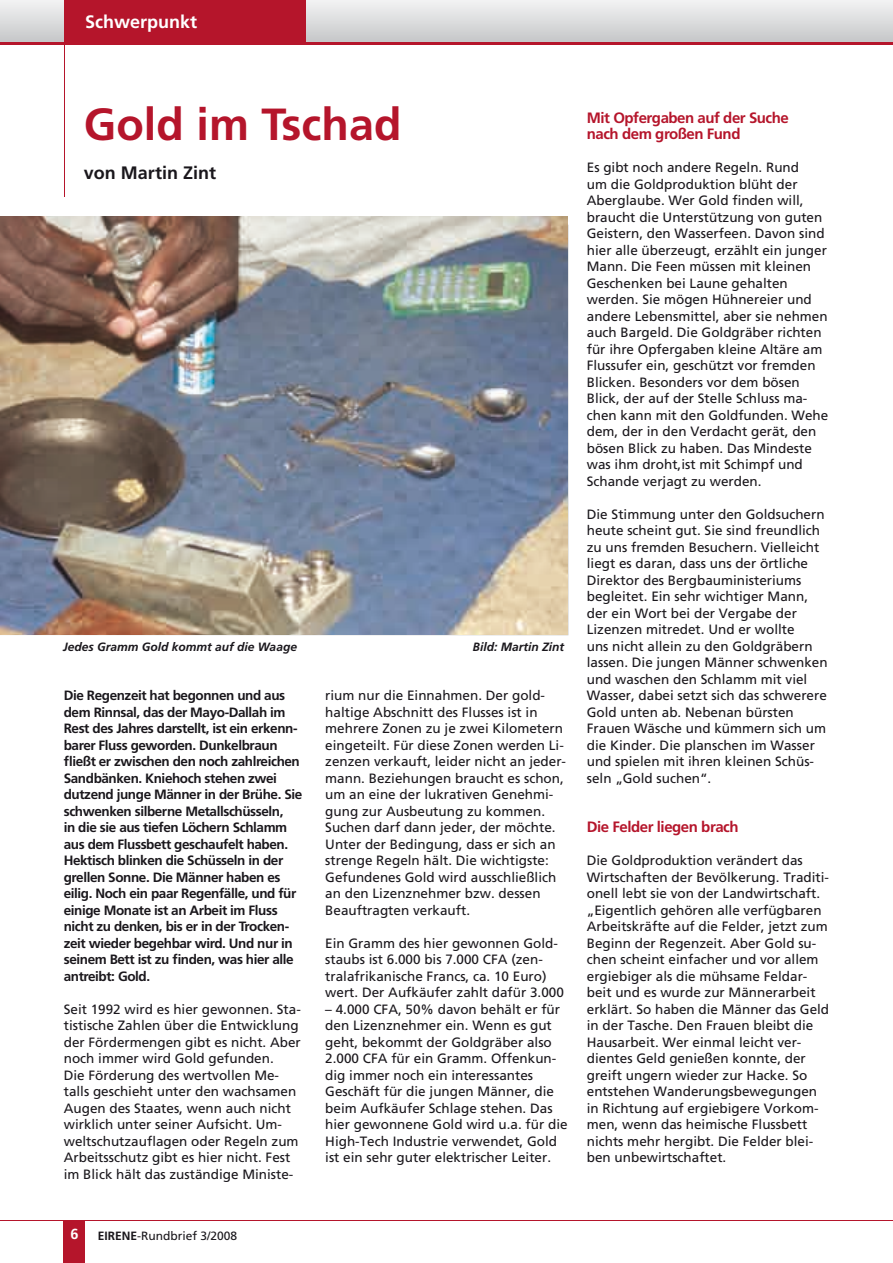
<style>
.page{position:relative;width:893px;height:1263px;background:#fff}
.page>*{position:absolute;margin:0;border:0;box-sizing:border-box;transform-origin:0 0}
.t1{font:700 45px "Frutiger";color:#b5152b}
.t2{font:700 18px "Frutiger";color:#1a171c}
.t3{font:700 18px "Frutiger";color:#fff}
.t4{font:700 15px/16.5px "Frutiger";letter-spacing:-.03em;color:#b5152b}
.t5{font:13.5px/16.5px "Frutiger";color:#1a171c}
.t6{font:700 13.5px/16.5px "Frutiger";letter-spacing:-.03em;color:#1a171c}
.t7{font:italic 700 12px "Frutiger";color:#1a171c}
.t8{font:12px "Frutiger";color:#1a171c}
.s1{font-weight:700}
</style>
<div class="page">
<div style="left:0;top:0;width:893px;height:43px;background:linear-gradient(to bottom,#f2f3f3,#c5c6c8)"></div>
<hr style="left:0;top:1220px;width:893px;height:1px;background:#b5152b">
<div style="left:64px;top:1220px;width:21px;height:43px;background:#b5152b"></div>
<hr style="left:0;top:43px;width:893px;height:2px;background:#b5152b">
<svg style="left:892px;top:0;width:1px;height:43px"></svg>
<div style="left:64px;top:0;width:241px;height:43px;background:#b5152b"></div>
<img style="left:0;top:216px;width:567px;height:418px">
<hr style="left:64px;top:0;width:1px;height:196px;background:#b5152b">
<h2 class="t3" style="left:85px;top:12px;width:114px">Schwerpunkt</h2>
<h1 class="t1" style="left:84px;top:98px;width:319px">Gold im Tschad</h1>
<h2 class="t2" style="left:84px;top:162px;width:134px">von Martin Zint</h2>
<p class="t7" style="left:63px;top:640px;width:235px">Jedes Gramm Gold kommt auf die Waage</p>
<p class="t7" style="left:473px;top:640px;width:93px">Bild: Martin Zint</p>
<p class="t6" style="left:64px;top:687px;width:240px">Die Regenzeit hat begonnen und aus dem Rinnsal, das der Mayo-Dallah im Rest des Jahres darstellt, ist ein erkenn&shy;barer Fluss geworden. Dunkelbraun fließt er zwischen den noch zahlreichen Sandbänken. Kniehoch stehen zwei dutzend junge Männer in der Brühe. Sie schwenken silberne Metallschüsseln,<br>in die sie aus tiefen Löchern Schlamm aus dem Flussbett geschaufelt haben.<br>Hektisch blinken die Schüsseln in der grellen Sonne. Die Männer haben es eilig. Noch ein paar Regenfälle, und für einige Monate ist an Arbeit im Fluss nicht zu denken, bis er in der Trocken&shy;zeit wieder begehbar wird. Und nur in seinem Bett ist zu finden, was hier alle antreibt: Gold.</p>
<p class="t5" style="left:64px;top:1001px;width:239px">Seit 1992 wird es hier gewonnen. Sta&shy;tistische Zahlen über die Entwicklung der Fördermengen gibt es nicht. Aber noch immer wird Gold gefunden.<br>Die Förderung des wertvollen Me&shy;talls geschieht unter den wachsamen Augen des Staates, wenn auch nicht wirklich unter seiner Aufsicht. Um&shy;weltschutzauflagen oder Regeln zum Arbeitsschutz gibt es hier nicht. Fest im Blick hält das zuständige Ministe-</p>
<p class="t8" style="left:98px;top:1229px;width:141px"><span class="s1">EIRENE</span>-Rundbrief 3/2008</p>
<p class="t5" style="left:325px;top:687px;width:242px">rium nur die Einnahmen. Der gold&shy;haltige Abschnitt des Flusses ist in mehrere Zonen zu je zwei Kilometern eingeteilt. Für diese Zonen werden Li&shy;zenzen verkauft, leider nicht an jeder&shy;mann. Beziehungen braucht es schon, um an eine der lukrativen Genehmi&shy;gung zur Ausbeutung zu kommen.<br>Suchen darf dann jeder, der möchte.<br>Unter der Bedingung, dass er sich an strenge Regeln hält. Die wichtigste:<br>Gefundenes Gold wird ausschließlich an den Lizenznehmer bzw. dessen Beauftragten verkauft.</p>
<p class="t5" style="left:325px;top:935px;width:240px">Ein Gramm des hier gewonnen Gold&shy;staubs ist 6.000 bis 7.000 CFA (zen&shy;tralafrikanische Francs, ca. 10 Euro) wert. Der Aufkäufer zahlt dafür 3.000</p>
<p class="t5" style="left:325px;top:1001px;width:244px">– 4.000 CFA, 50% davon behält er für den Lizenznehmer ein. Wenn es gut geht, bekommt der Goldgräber also 2.000 CFA für ein Gramm. Offenkun&shy;dig immer noch ein interessantes Geschäft für die jungen Männer, die beim Aufkäufer Schlage stehen. Das hier gewonnene Gold wird u.a. für die High-Tech Industrie verwendet, Gold ist ein sehr guter elektrischer Leiter.</p>
<p class="t4" style="left:587px;top:109px;width:204px">Mit Opfergaben auf der Suche nach dem großen Fund</p>
<p class="t5" style="left:587px;top:159px;width:243px">Es gibt noch andere Regeln. Rund<br>um die Goldproduktion blüht der Aberglaube. Wer Gold finden will, braucht die Unterstützung von guten Geistern, den Wasserfeen. Davon sind hier alle überzeugt, erzählt ein junger Mann. Die Feen müssen mit kleinen Geschenken bei Laune gehalten werden. Sie mögen Hühnereier und andere Lebensmittel, aber sie nehmen auch Bargeld. Die Goldgräber richten für ihre Opfergaben kleine Altäre am Flussufer ein, geschützt vor fremden Blicken. Besonders vor dem bösen Blick, der auf der Stelle Schluss ma&shy;chen kann mit den Goldfunden. Wehe dem, der in den Verdacht gerät, den bösen Blick zu haben. Das Mindeste was ihm droht,ist mit Schimpf und Schande verjagt zu werden.</p>
<p class="t5" style="left:587px;top:506px;width:242px">Die Stimmung unter den Goldsuchern heute scheint gut. Sie sind freundlich zu uns fremden Besuchern. Vielleicht liegt es daran, dass uns der örtliche Direktor des Bergbauministeriums begleitet. Ein sehr wichtiger Mann, der ein Wort bei der Vergabe der Lizenzen mitredet. Und er wollte<br>uns nicht allein zu den Goldgräbern lassen. Die jungen Männer schwenken und waschen den Schlamm mit viel Wasser, dabei setzt sich das schwerere Gold unten ab. Nebenan bürsten Frauen Wäsche und kümmern sich um die Kinder. Die planschen im Wasser und spielen mit ihren kleinen Schüs&shy;seln „Gold suchen“.</p>
<p class="t4" style="left:587px;top:819px;width:153px">Die Felder liegen brach</p>
<p class="t5" style="left:587px;top:852px;width:244px">Die Goldproduktion verändert das Wirtschaften der Bevölkerung. Traditi&shy;onell lebt sie von der Landwirtschaft. „Eigentlich gehören alle verfügbaren Arbeitskräfte auf die Felder, jetzt zum Beginn der Regenzeit. Aber Gold su&shy;chen scheint einfacher und vor allem ergiebiger als die mühsame Feldar&shy;beit und es wurde zur Männerarbeit erklärt. So haben die Männer das Geld in der Tasche. Den Frauen bleibt die Hausarbeit. Wer einmal leicht ver&shy;dientes Geld genießen konnte, der greift ungern wieder zur Hacke. So entstehen Wanderungsbewegungen in Richtung auf ergiebigere Vorkom&shy;men, wenn das heimische Flussbett nichts mehr hergibt. Die Felder blei&shy;ben unbewirtschaftet.</p>
</div>
